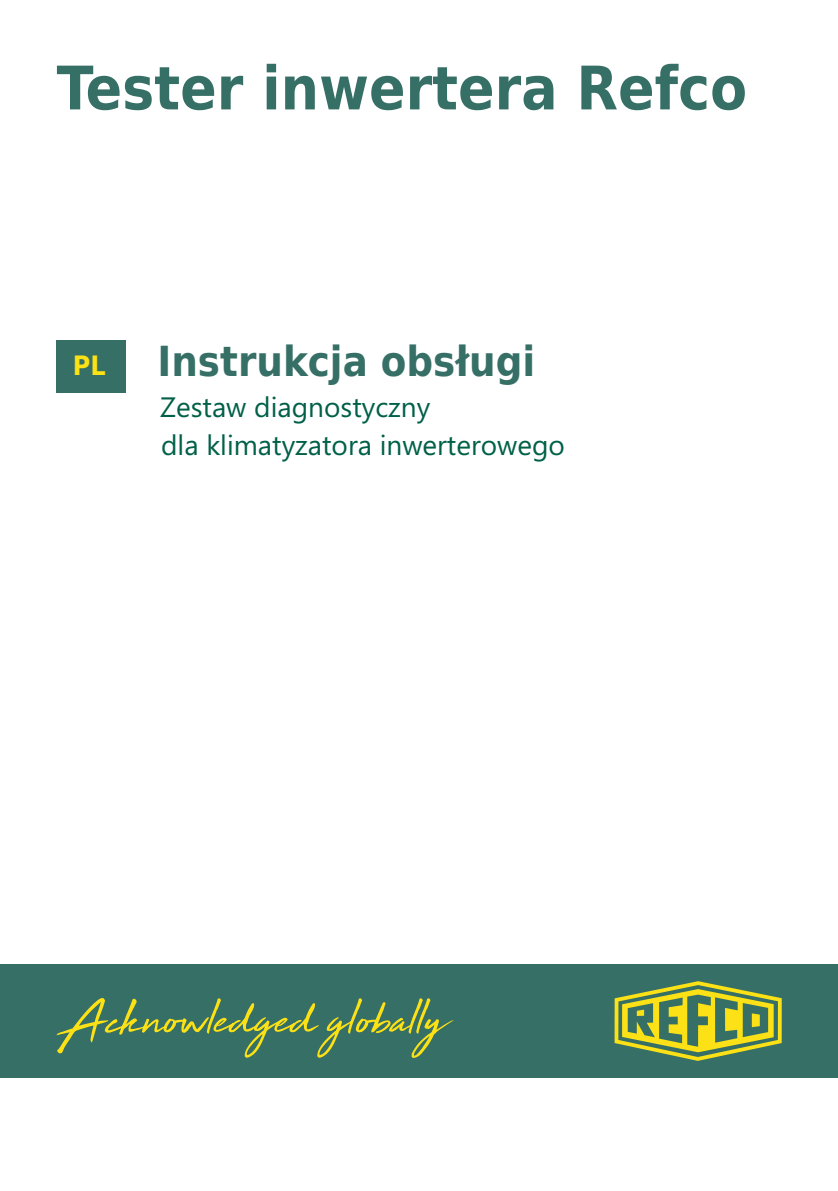
<style>
.page{position:relative;width:838px;height:1191px;background:#fff}
.page>*{position:absolute;margin:0;border:0;box-sizing:border-box;transform-origin:0 0}
.t1{font:700 60px "DejaVu Sans Condensed";color:#366f65}
.t2{font:700 41.4px "DejaVu Sans Condensed";color:#366f65}
.t3{font:28px/37.2px "Segoe UI";color:#006048}
.s1{font-size:26.8px;color:#fbe116}
</style>
<div class="page">
<div style="left:0;top:963px;width:838px;height:114px;background:#366f65"></div>
<svg style="left:57px;top:998px;width:397px;height:59px"></svg>
<svg style="left:615px;top:981px;width:167px;height:79px"></svg>
<div style="left:57px;top:340px;width:69px;height:52px;background:#366f65"></div>
<h1 class="t1" style="left:57px;top:64px;width:692px">Tester inwertera Refco</h1>
<h2 class="t2" style="left:73px;top:344px;width:464px"><span class="s1">PL</span> Instrukcja obsługi</h2>
<p class="t3" style="left:160px;top:391px;width:406px">Zestaw diagnostyczny<br>dla klimatyzatora inwerterowego</p>
</div>
